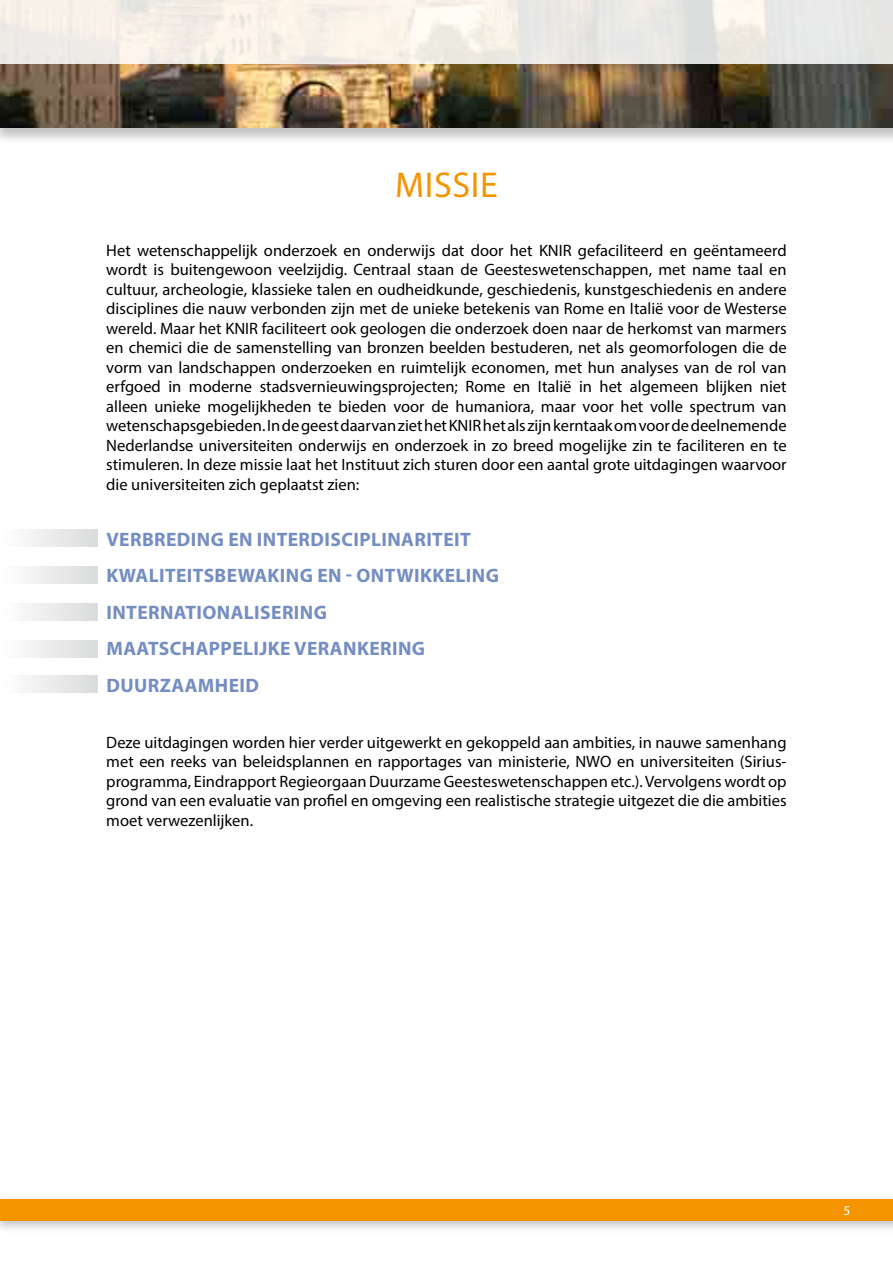
<style>
.page{position:relative;width:893px;height:1263px;background:#fff}
.page>*{position:absolute;margin:0;border:0;box-sizing:border-box;transform-origin:0 0}
.t1{font:36px "Myriad Pro";letter-spacing:.02em;color:#f39400}
.t2{font:700 19.5px "Myriad Pro";letter-spacing:.02em;color:#748dc2}
.t3{font:16.5px/19.5px "Myriad Pro";color:#000;text-align:justify}
.t4{font:13.5px "Myriad Pro";color:#fff}
</style>
<div class="page">
<div style="left:0;top:1194px;width:893px;height:40px;background:#87888a;opacity:.5"></div>
<div style="left:0;top:1199px;width:893px;height:21px;background:#f39400"></div>
<div style="left:0;top:0;width:893px;height:145px;background:#87888a;opacity:.5"></div>
<img style="left:1px;top:64px;width:892px;height:64px">
<svg style="left:1px;top:0;width:892px;height:64px;background:#efece6"></svg>
<div style="left:0;top:529px;width:98px;height:17px;background:linear-gradient(to right,#fff,#dadbdc)"></div>
<div style="left:0;top:567px;width:98px;height:17px;background:linear-gradient(to right,#fff,#dadbdc)"></div>
<div style="left:0;top:604px;width:98px;height:17px;background:linear-gradient(to right,#fff,#dadbdc)"></div>
<div style="left:0;top:640px;width:98px;height:17px;background:linear-gradient(to right,#fff,#dadbdc)"></div>
<div style="left:0;top:675px;width:98px;height:17px;background:linear-gradient(to right,#fff,#dadbdc)"></div>
<img style="left:0;top:0;width:1px;height:1262px">
<hr style="left:0;top:0;width:1px;height:64px;background:#f9fafa">
<h1 class="t1" style="left:395px;top:163px;width:104px">MISSIE</h1>
<p class="t3" style="left:106px;top:240px;width:682px">Het wetenschappelijk onderzoek en onderwijs dat door het KNIR gefaciliteerd en geëntameerd wordt is buitengewoon veelzijdig. Centraal staan de Geesteswetenschappen, met name taal en cultuur, archeologie, klassieke talen en oudheidkunde, geschiedenis, kunstgeschiedenis en andere disciplines die nauw verbonden zijn met de unieke betekenis van Rome en Italië voor de Westerse wereld. Maar het KNIR faciliteert ook geologen die onderzoek doen naar de herkomst van marmers en chemici die de samenstelling van bronzen beelden bestuderen, net als geomorfologen die de vorm van landschappen onderzoeken en ruimtelijk economen, met hun analyses van de rol van erfgoed in moderne stadsvernieuwingsprojecten; Rome en Italië in het algemeen blijken niet alleen unieke mogelijkheden te bieden voor de humaniora, maar voor het volle spectrum van wetenschapsgebieden. In de geest daarvan ziet het KNIR het als zijn kerntaak om voor de deelnemende Nederlandse universiteiten onderwijs en onderzoek in zo breed mogelijke zin te faciliteren en te stimuleren. In deze missie laat het Instituut zich sturen door een aantal grote uitdagingen waarvoor die universiteiten zich geplaatst zien:</p>
<p class="t2" style="left:106px;top:526px;width:229px">VERBREDING EN INTERDISCIPLINARI</p>
<p class="t2" style="left:432px;top:526px;width:40px">TEIT</p>
<p class="t2" style="left:106px;top:563px;width:160px">KWALITEITSBEWAKIN</p>
<p class="t2" style="left:300px;top:563px;width:126px">G EN - ONTWIKKELIN</p>
<p class="t2" style="left:486px;top:563px;width:15px">G</p>
<p class="t2" style="left:106px;top:599px;width:44px">INTERNA</p>
<p class="t2" style="left:186px;top:599px;width:23px">TIONALISERIN</p>
<p class="t2" style="left:314px;top:599px;width:15px">G</p>
<p class="t2" style="left:106px;top:636px;width:101px">MAATSCHAPPELI</p>
<p class="t2" style="left:259px;top:636px;width:48px">JKE VERANKERIN</p>
<p class="t2" style="left:412px;top:636px;width:15px">G</p>
<p class="t2" style="left:106px;top:672px;width:14px">DUUR</p>
<p class="t2" style="left:160px;top:672px;width:27px">ZAAM</p>
<p class="t2" style="left:215px;top:672px;width:46px">HEID</p>
<p class="t3" style="left:106px;top:732px;width:682px">Deze uitdagingen worden hier verder uitgewerkt en gekoppeld aan ambities, in nauwe samenhang met een reeks van beleidsplannen en rapportages van ministerie, NWO en universiteiten (Sirius&shy;programma, Eindrapport Regieorgaan Duurzame Geesteswetenschappen etc.). Vervolgens wordt op grond van een evaluatie van profiel en omgeving een realistische strategie uitgezet die die ambities moet verwezenlijken.</p>
<p class="t4" style="left:843px;top:1202px;width:8px">5</p>
</div>
